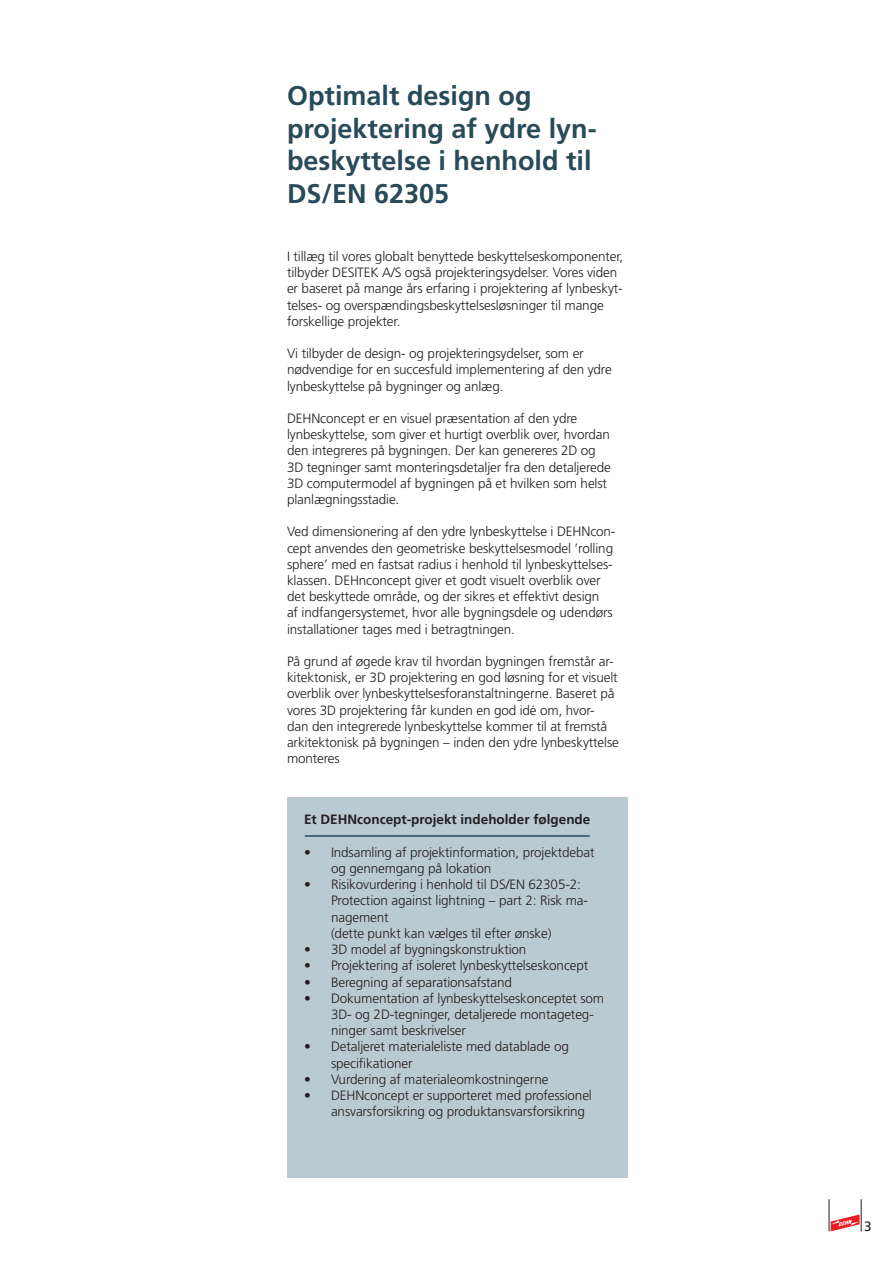
<style>
.page{position:relative;width:893px;height:1263px;background:#fff}
.page>*{position:absolute;margin:0;border:0;box-sizing:border-box;transform-origin:0 0}
.Headline_65_18pt_Ant{font:700 27px/32.4px "Frutiger";color:#294a59}
.Copy_45_9pt_black{font:300 13.5px/16.2px "Frutiger";letter-spacing:-.01em;color:#231f20}
.Headline_65_12pt_Bla{font:700 13.5px "Frutiger";color:#231f20}
._08__Page_7_5pt_3_5m{font:13.5px "Frutiger";color:#231f20}
</style>
<div class="page">
<div style="left:287px;top:797px;width:340px;height:381px;background:#bacad2"></div>
<hr style="left:305px;top:835px;width:285px;height:2px;background:#294a59">
<svg style="left:831px;top:1214px;width:28px;height:17px"></svg>
<hr style="left:829px;top:1199px;width:1px;height:32px;background:#231f20">
<hr style="left:861px;top:1199px;width:1px;height:32px;background:#231f20">
<p class="Headline_65_18pt_Ant" style="left:287px;top:80px;width:311px">Optimalt design og projektering af ydre lyn&shy;beskyttelse i henhold til<br>DS/EN 62305</p>
<p class="Copy_45_9pt_black" style="left:287px;top:248px;width:338px">I tillæg til vores globalt benyttede beskyttelseskomponenter, tilbyder DESITEK A/S også projekteringsydelser. Vores viden er baseret på mange års erfaring i projektering af lynbeskyt&shy;telses- og overspændingsbeskyttelsesløsninger til mange forskellige projekter.</p>
<p class="Copy_45_9pt_black" style="left:287px;top:346px;width:326px">Vi tilbyder de design- og projekteringsydelser, som er nødvendige for en succesfuld implementering af den ydre lynbeskyttelse på bygninger og anlæg.</p>
<p class="Copy_45_9pt_black" style="left:287px;top:410px;width:325px">DEHNconcept er en visuel præsentation af den ydre lynbeskyttelse, som giver et hurtigt overblik over, hvordan den integreres på bygningen. Der kan genereres 2D og 3D tegninger samt monteringsdetaljer fra den detaljerede 3D computermodel af bygningen på et hvilken som helst planlægningsstadie.</p>
<p class="Copy_45_9pt_black" style="left:287px;top:524px;width:330px">Ved dimensionering af den ydre lynbeskyttelse i DEHNcon&shy;cept anvendes den geometriske beskyttelsesmodel ’rolling sphere’ med en fastsat radius i henhold til lynbeskyttelses&shy;klassen. DEHnconcept giver et godt visuelt overblik over det beskyttede område, og der sikres et effektivt design<br>af indfangersystemet, hvor alle bygningsdele og udendørs installationer tages med i betragtningen.</p>
<p class="Copy_45_9pt_black" style="left:287px;top:653px;width:333px">På grund af øgede krav til hvordan bygningen fremstår ar&shy;kitektonisk, er 3D projektering en god løsning for et visuelt overblik over lynbeskyttelsesforanstaltningerne. Baseret på vores 3D projektering får kunden en god idé om, hvor&shy;dan den integrerede lynbeskyttelse kommer til at fremstå arkitektonisk på bygningen – inden den ydre lynbeskyttelse monteres</p>
<p class="Headline_65_12pt_Bla" style="left:304px;top:812px;width:288px">Et DEHNconcept-projekt indeholder følgende</p>
<p class="Copy_45_9pt_black" style="left:331px;top:844px;width:265px;text-indent:-27px">• Indsamling af projektinformation, projektdebat og gennemgang på lokation</p>
<p class="Copy_45_9pt_black" style="left:331px;top:877px;width:258px;text-indent:-27px">• Risikovurdering i henhold til DS/EN 62305-2:<br>Protection against lightning – part 2: Risk ma&shy;nagement<br>(dette punkt kan vælges til efter ønske)</p>
<p class="Copy_45_9pt_black" style="left:304px;top:941px;width:224px">• 3D model af bygningskonstruktion</p>
<p class="Copy_45_9pt_black" style="left:304px;top:958px;width:286px">• Projektering af isoleret lynbeskyttelseskoncept</p>
<p class="Copy_45_9pt_black" style="left:304px;top:974px;width:209px">• Beregning af separationsafstand</p>
<p class="Copy_45_9pt_black" style="left:331px;top:990px;width:275px;text-indent:-27px">• Dokumentation af lynbeskyttelseskonceptet som<br>3D- og 2D-tegninger, detaljerede montageteg&shy;ninger samt beskrivelser</p>
<p class="Copy_45_9pt_black" style="left:331px;top:1039px;width:239px;text-indent:-27px">• Detaljeret materialeliste med datablade og specifikationer</p>
<p class="Copy_45_9pt_black" style="left:304px;top:1071px;width:246px">• Vurdering af materialeomkostningerne</p>
<p class="Copy_45_9pt_black" style="left:331px;top:1087px;width:262px;text-indent:-27px">• DEHNconcept er supporteret med professionel ansvarsforsikring og produktansvarsforsikring</p>
<p class="_08__Page_7_5pt_3_5m" style="left:864px;top:1219px;width:9px">3</p>
</div>
